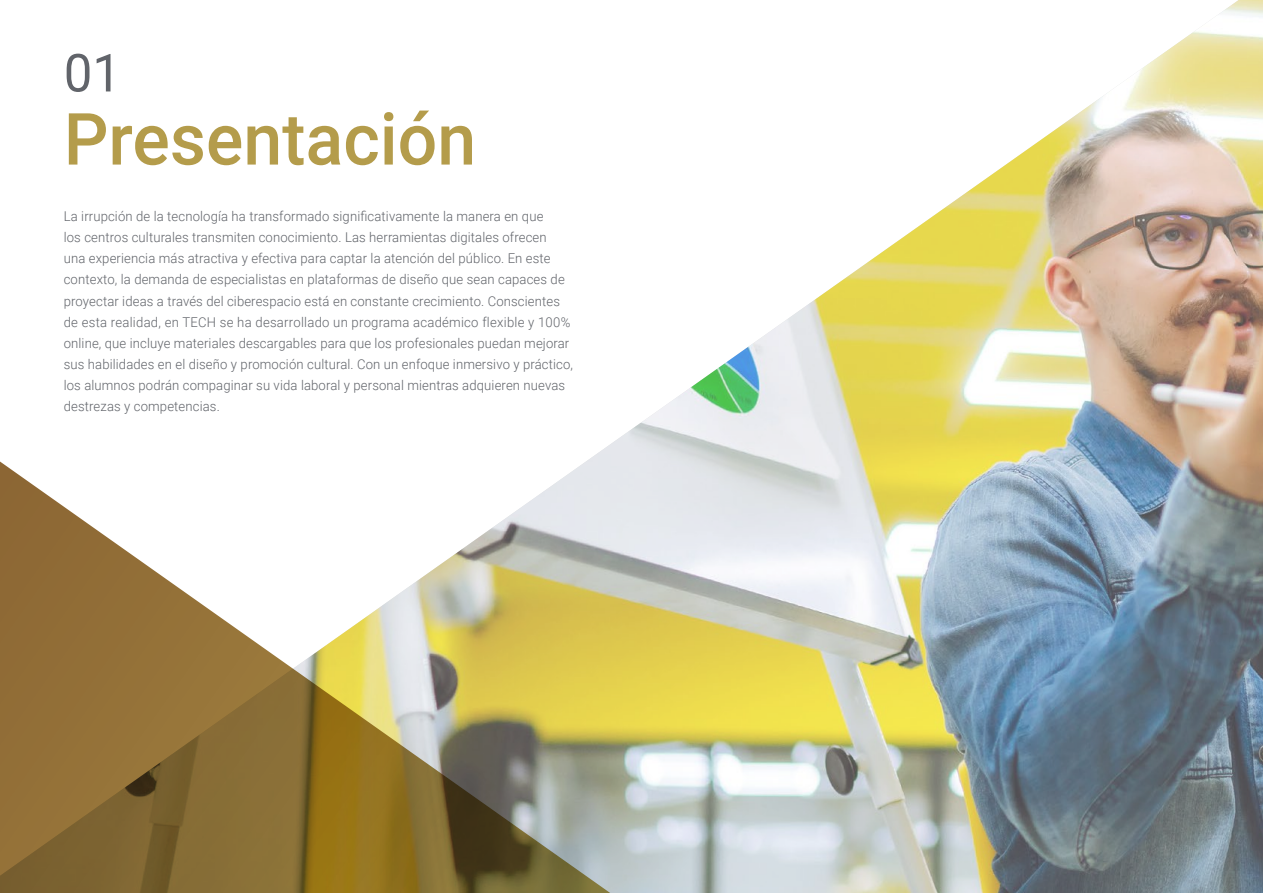
<style>
.page{position:relative;width:1263px;height:893px;background:#fff}
.page>*{position:absolute;margin:0;border:0;box-sizing:border-box;transform-origin:0 0}
.t1{font:500 72px "Roboto";color:#b49c4b}
.t2{font:52.5px "Roboto";color:#61646a}
.t3{font:300 13.5px/21px "Roboto";letter-spacing:.01em;color:#61646a}
</style>
<div class="page">
<img style="left:608px;top:0;width:655px;height:893px">
<svg style="left:0;top:446px;width:640px;height:447px"></svg>
<h2 class="t2" style="left:64px;top:36px;width:59px">01</h2>
<h1 class="t1" style="left:64px;top:89px;width:414px">Presentación</h1>
<p class="t3" style="left:64px;top:206px;width:511px">La irrupción de la tecnología ha transformado significativamente la manera en que<br>los centros culturales transmiten conocimiento. Las herramientas digitales ofrecen<br>una experiencia más atractiva y efectiva para captar la atención del público. En este contexto, la demanda de especialistas en plataformas de diseño que sean capaces de proyectar ideas a través del ciberespacio está en constante crecimiento. Conscientes de esta realidad, en TECH se ha desarrollado un programa académico flexible y 100% online, que incluye materiales descargables para que los profesionales puedan mejorar sus habilidades en el diseño y promoción cultural. Con un enfoque inmersivo y práctico, los alumnos podrán compaginar su vida laboral y personal mientras adquieren nuevas destrezas y competencias.</p>
</div>
